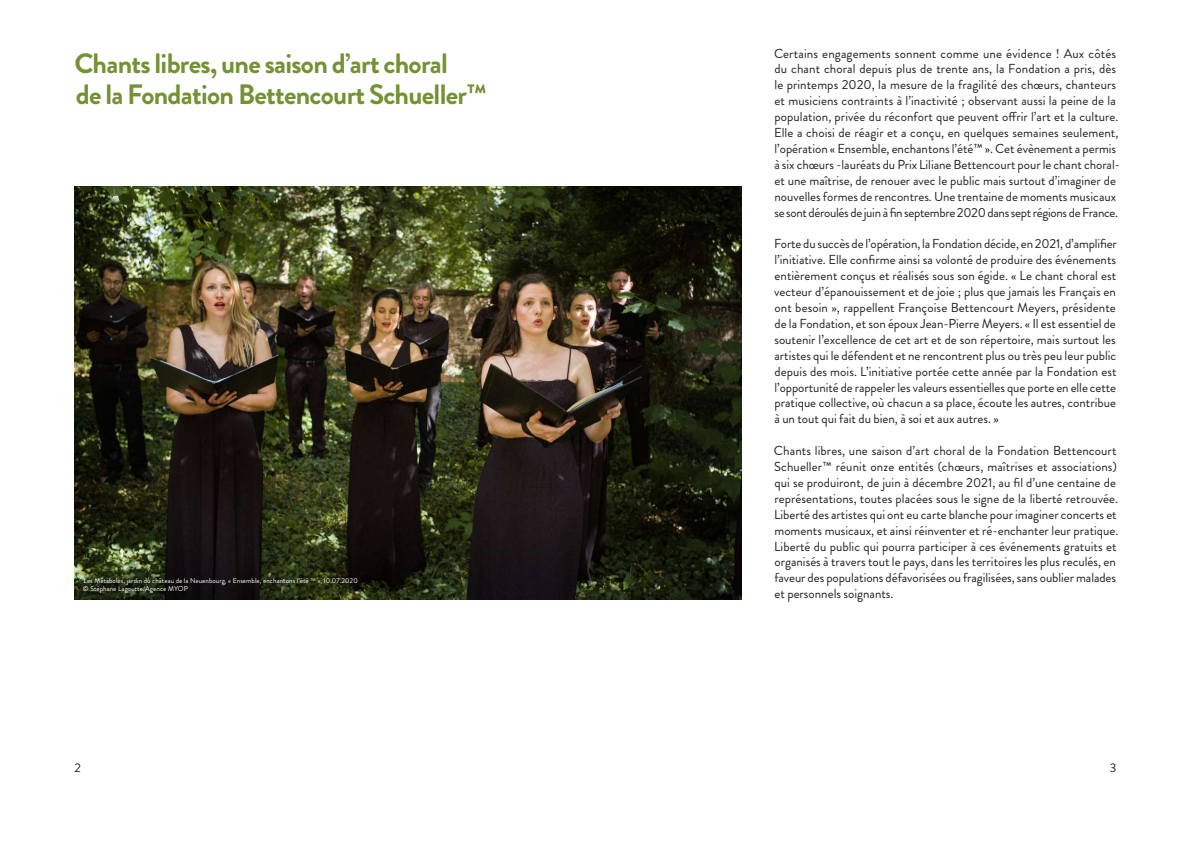
<style>
.page{position:relative;width:1191px;height:842px;background:#fff}
.page>*{position:absolute;margin:0;border:0;box-sizing:border-box;transform-origin:0 0}
.t1{font:700 28px/31px "Brandon Grotesque";letter-spacing:-.025em;color:#749133}
.t2{font:13px/15.9px "Brandon Grotesque";color:#231f20}
.t3{font:12.5px "Brandon Grotesque";color:#231f20}
.t4{font:7px/8px "Brandon Grotesque";letter-spacing:.01em;color:#fff}
</style>
<div class="page">
<img style="left:74px;top:186px;width:667px;height:413px">
<h1 class="t1" style="left:74px;top:48px;width:413px">Chants libres, une saison d’art choral<br>de la Fondation Bettencourt Schueller™</h1>
<p class="t4" style="left:83px;top:577px;width:276px">Les Métaboles, jardin du château de la Neuenbourg, « Ensemble, enchantons l’été <sup>TM</sup> », 10.07.2020 © Stéphane Lagoutte/Agence MYOP</p>
<p class="t2" style="left:774px;top:45px;width:348px">Certains engagements sonnent comme une évidence ! Aux côtés du chant choral depuis plus de trente ans, la Fondation a pris, dès le printemps 2020, la mesure de la fragilité des chœurs, chanteurs et musiciens contraints à l’inactivité ; observant aussi la peine de la population, privée du réconfort que peuvent offrir l’art et la culture.<br>Elle a choisi de réagir et a conçu, en quelques semaines seulement, l’opération « Ensemble, enchantons l’été™ ». Cet évènement a permis à six chœurs -lauréats du Prix Liliane Bettencourt pour le chant choral&shy;et une maîtrise, de renouer avec le public mais surtout d’imaginer de nouvelles formes de rencontres. Une trentaine de moments musicaux se sont déroulés de juin à fin septembre 2020 dans sept régions de France.</p>
<p class="t2" style="left:774px;top:236px;width:344px;text-align:justify">Forte du succès de l’opération, la Fondation décide, en 2021, d’amplifier l’initiative. Elle confirme ainsi sa volonté de produire des événements entièrement conçus et réalisés sous son égide. « Le chant choral est vecteur d’épanouissement et de joie ; plus que jamais les Français en ont besoin », rappellent Françoise Bettencourt Meyers, présidente de la Fondation, et son époux Jean-Pierre Meyers. « Il est essentiel de soutenir l’excellence de cet art et de son répertoire, mais surtout les artistes qui le défendent et ne rencontrent plus ou très peu leur public depuis des mois. L’initiative portée cette année par la Fondation est l’opportunité de rappeler les valeurs essentielles que porte en elle cette pratique collective, où chacun a sa place, écoute les autres, contribue à un tout qui fait du bien, à soi et aux autres. »</p>
<p class="t2" style="left:774px;top:443px;width:346px">Chants libres, une saison d’art choral de la Fondation Bettencourt Schueller™ réunit onze entités (chœurs, maîtrises et associations) qui se produiront, de juin à décembre 2021, au fil d’une centaine de représentations, toutes placées sous le signe de la liberté retrouvée.<br>Liberté des artistes qui ont eu carte blanche pour imaginer concerts et moments musicaux, et ainsi réinventer et ré-enchanter leur pratique.<br>Liberté du public qui pourra participer à ces événements gratuits et organisés à travers tout le pays, dans les territoires les plus reculés, en faveur des populations défavorisées ou fragilisées, sans oublier malades et personnels soignants.</p>
<p class="t3" style="left:74px;top:759px;width:8px">2</p>
<p class="t3" style="left:1109px;top:759px;width:8px">3</p>
</div>
